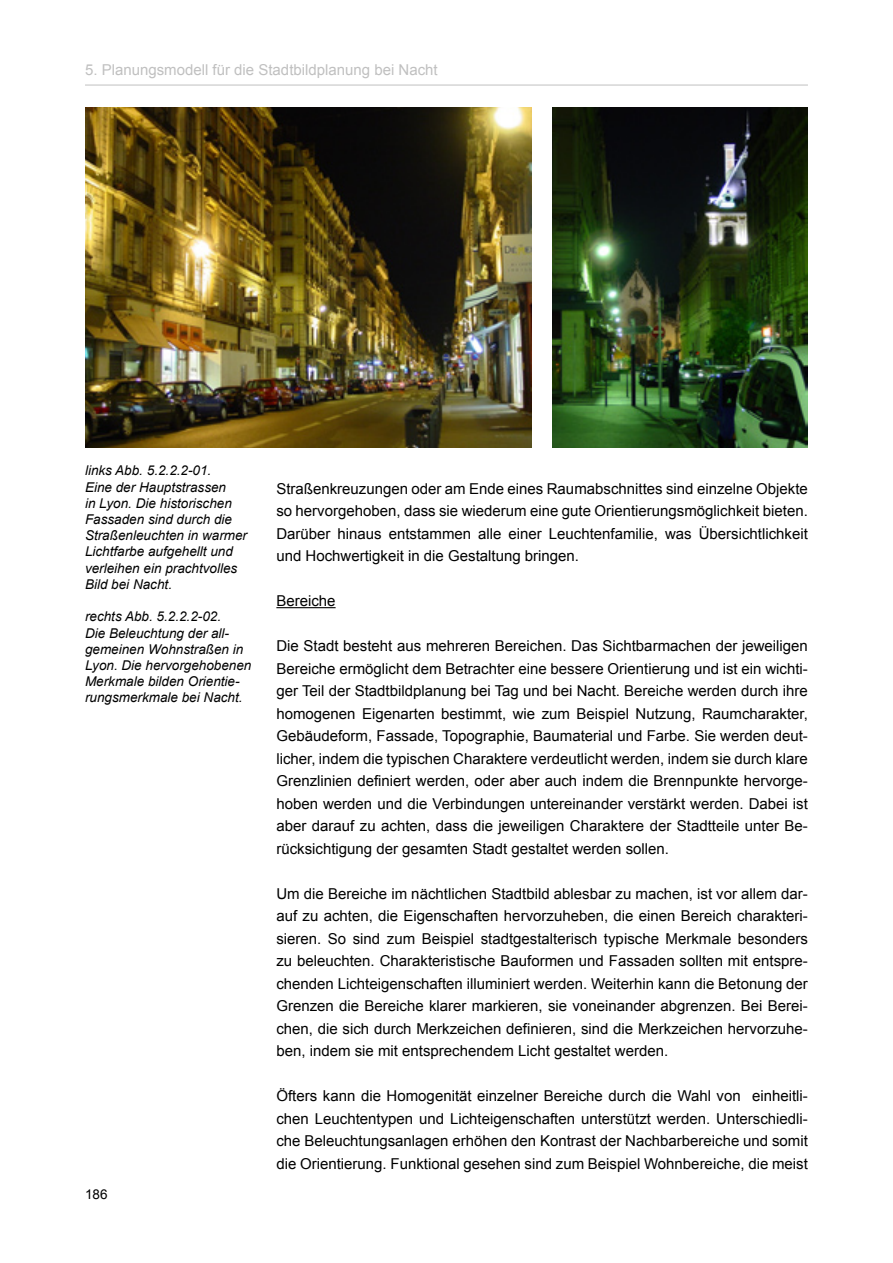
<style>
.page{position:relative;width:893px;height:1263px;background:#fff}
.page>*{position:absolute;margin:0;border:0;box-sizing:border-box;transform-origin:0 0}
.t1{font:15px/22.5px "Arial";color:#000;text-align:justify}
.t2{font:15px "Arial";color:#c0c0c0}
.t3{font:italic 13.5px/16.2px "Arial";color:#000}
.t4{font:13.5px "Arial";color:#000}
</style>
<div class="page">
<hr style="left:85px;top:85px;width:723px;height:1px;background:#c0c0c0">
<hr style="left:276px;top:607px;width:60px;height:1px;background:#000">
<img style="left:553px;top:107px;width:255px;height:340px">
<img style="left:85px;top:107px;width:446px;height:340px">
<p class="t2" style="left:85px;top:60px;width:354px">5. Planungsmodell für die Stadtbildplanung bei Nacht</p>
<p class="t3" style="left:85px;top:463px;width:164px">links Abb. 5.2.2.2-01.<br>Eine der Hauptstrassen<br>in Lyon. Die historischen<br>Fassaden sind durch die<br>Straßenleuchten in warmer<br>Lichtfarbe aufgehellt und verleihen ein prachtvolles<br>Bild bei Nacht.</p>
<p class="t3" style="left:85px;top:609px;width:168px">rechts Abb. 5.2.2.2-02.<br>Die Beleuchtung der all&shy;gemeinen Wohnstraßen in<br>Lyon. Die hervorgehobenen<br>Merkmale bilden Orientie&shy;rungsmerkmale bei Nacht.</p>
<p class="t4" style="left:85px;top:1185px;width:24px">186</p>
<p class="t1" style="left:276px;top:477px;width:533px">Straßenkreuzungen oder am Ende eines Raumabschnittes sind einzelne Objekte so hervorgehoben, dass sie wiederum eine gute Orientierungsmöglichkeit bieten.<br>Darüber hinaus entstammen alle einer Leuchtenfamilie, was Übersichtlichkeit und Hochwertigkeit in die Gestaltung bringen.</p>
<p class="t1" style="left:276px;top:590px;width:61px">Bereiche</p>
<p class="t1" style="left:276px;top:635px;width:533px">Die Stadt besteht aus mehreren Bereichen. Das Sichtbarmachen der jeweiligen Bereiche ermöglicht dem Betrachter eine bessere Orientierung und ist ein wichti&shy;ger Teil der Stadtbildplanung bei Tag und bei Nacht. Bereiche werden durch ihre homogenen Eigenarten bestimmt, wie zum Beispiel Nutzung, Raumcharakter, Gebäudeform, Fassade, Topographie, Baumaterial und Farbe. Sie werden deut&shy;licher, indem die typischen Charaktere verdeutlicht werden, indem sie durch klare Grenzlinien definiert werden, oder aber auch indem die Brennpunkte hervorge&shy;hoben werden und die Verbindungen untereinander verstärkt werden. Dabei ist aber darauf zu achten, dass die jeweiligen Charaktere der Stadtteile unter Be&shy;rücksichtigung der gesamten Stadt gestaltet werden sollen.</p>
<p class="t1" style="left:276px;top:882px;width:533px">Um die Bereiche im nächtlichen Stadtbild ablesbar zu machen, ist vor allem dar&shy;auf zu achten, die Eigenschaften hervorzuheben, die einen Bereich charakteri&shy;sieren. So sind zum Beispiel stadtgestalterisch typische Merkmale besonders zu beleuchten. Charakteristische Bauformen und Fassaden sollten mit entspre&shy;chenden Lichteigenschaften illuminiert werden. Weiterhin kann die Betonung der Grenzen die Bereiche klarer markieren, sie voneinander abgrenzen. Bei Berei&shy;chen, die sich durch Merkzeichen definieren, sind die Merkzeichen hervorzuhe&shy;ben, indem sie mit entsprechendem Licht gestaltet werden.</p>
<p class="t1" style="left:276px;top:1085px;width:533px">Öfters kann die Homogenität einzelner Bereiche durch die Wahl von einheitli&shy;chen Leuchtentypen und Lichteigenschaften unterstützt werden. Unterschiedli&shy;che Beleuchtungsanlagen erhöhen den Kontrast der Nachbarbereiche und somit die Orientierung. Funktional gesehen sind zum Beispiel Wohnbereiche, die meist</p>
</div>
